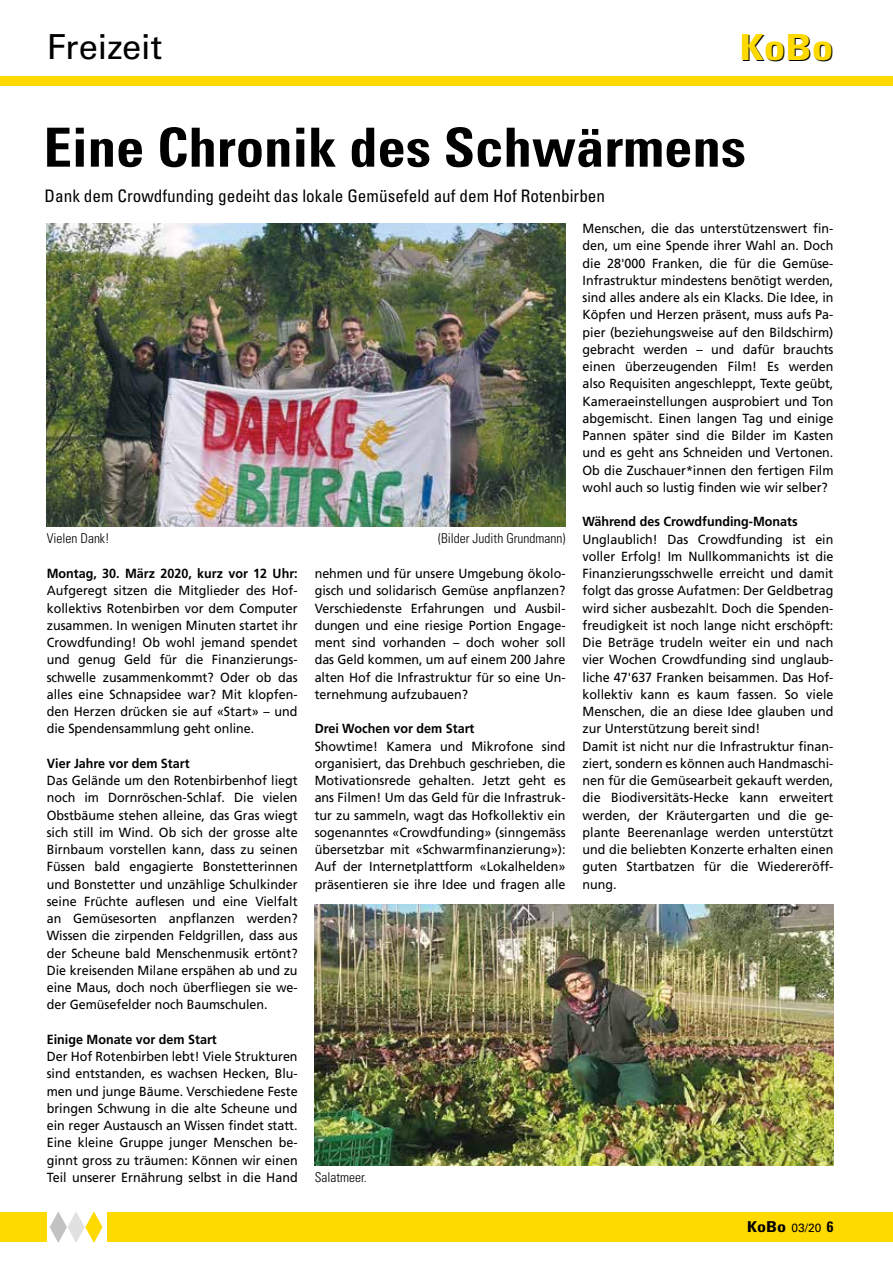
<style>
.page{position:relative;width:893px;height:1263px;background:#fff}
.page>*{position:absolute;margin:0;border:0;box-sizing:border-box;transform-origin:0 0}
.t1{font:700 condensed 54px "Univers LT Std";color:#000;scale:1.05 1}
.t2{font:700 condensed 36px "Univers LT Std";color:#ffda00;scale:1.2 1}
.t3{font:34.5px "Univers LT Std";color:#000}
.t4{font:condensed 17.25px "Univers LT Std";color:#000}
.t5{font:700 condensed 15px "Univers LT Std";color:#000;scale:1.2 1}
.t6{font:300 condensed 13.5px "Univers LT Std";color:#000}
.t7{font:13.2px/17.2px "Frutiger LT Com";color:#000;text-align:justify;scale:.95 1}
.t8{font:700 13.2px "Frutiger LT Com";color:#000;scale:.95 1}
.s1{font-weight:400;font-stretch:normal;font-size:12px}
</style>
<div class="page">
<div style="left:0;top:1212px;width:893px;height:30px;background:#ffda00"></div>
<div style="left:47px;top:1208px;width:59px;height:42px;background:#fff"></div>
<svg style="left:50px;top:1211px;width:53px;height:32px"></svg>
<div style="left:0;top:77px;width:893px;height:9px;background:#ffda00"></div>
<img style="left:315px;top:905px;width:518px;height:260px">
<img style="left:47px;top:223px;width:519px;height:303px">
<h3 class="t3" style="left:47px;top:26px;width:117px">Freizeit</h3>
<h2 class="t2" style="left:740px;top:25px;width:80px">KoBo</h2>
<h1 class="t1" style="left:44px;top:114px;width:670px">Eine Chronik des Schwärmens</h1>
<h3 class="t4" style="left:45px;top:185px;width:562px">Dank dem Crowdfunding gedeiht das lokale Gemüsefeld auf dem Hof Rotenbirben</h3>
<p class="t6" style="left:47px;top:531px;width:64px">Vielen Dank!</p>
<p class="t6" style="left:438px;top:531px;width:129px">(Bilder Judith Grundmann)</p>
<p class="t8" style="left:47px;top:566px;width:266px">Montag, 30. März 2020, kurz vor 12 Uhr:</p>
<p class="t7" style="left:47px;top:582px;width:266px">Aufgeregt sitzen die Mitglieder des Hof&shy;kollektivs Rotenbirben vor dem Computer zusammen. In wenigen Minuten startet ihr Crowdfunding! Ob wohl jemand spendet und genug Geld für die Finanzierungs&shy;schwelle zusammenkommt? Oder ob das alles eine Schnapsidee war? Mit klopfen&shy;den Herzen drücken sie auf «Start» – und die Spendensammlung geht online.</p>
<p class="t8" style="left:47px;top:755px;width:152px">Vier Jahre vor dem Start</p>
<p class="t7" style="left:47px;top:772px;width:266px">Das Gelände um den Rotenbirbenhof liegt noch im Dornröschen-Schlaf. Die vielen Obstbäume stehen alleine, das Gras wiegt sich still im Wind. Ob sich der grosse alte Birnbaum vorstellen kann, dass zu seinen Füssen bald engagierte Bonstetterinnen und Bonstetter und unzählige Schulkinder seine Früchte auflesen und eine Vielfalt an Gemüsesorten anpflanzen werden?<br>Wissen die zirpenden Feldgrillen, dass aus der Scheune bald Menschenmusik ertönt?<br>Die kreisenden Milane erspähen ab und zu eine Maus, doch noch überfliegen sie we&shy;der Gemüsefelder noch Baumschulen.</p>
<p class="t8" style="left:47px;top:1031px;width:180px">Einige Monate vor dem Start</p>
<p class="t7" style="left:47px;top:1048px;width:266px">Der Hof Rotenbirben lebt! Viele Strukturen sind entstanden, es wachsen Hecken, Blu&shy;men und junge Bäume. Verschiedene Feste bringen Schwung in die alte Scheune und ein reger Austausch an Wissen findet statt.<br>Eine kleine Gruppe junger Menschen be&shy;ginnt gross zu träumen: Können wir einen Teil unserer Ernährung selbst in die Hand</p>
<p class="t7" style="left:315px;top:565px;width:266px">nehmen und für unsere Umgebung ökolo&shy;gisch und solidarisch Gemüse anpflanzen?<br>Verschiedenste Erfahrungen und Ausbil&shy;dungen und eine riesige Portion Engage&shy;ment sind vorhanden – doch woher soll das Geld kommen, um auf einem 200 Jahre alten Hof die Infrastruktur für so eine Un&shy;ternehmung aufzubauen?</p>
<p class="t8" style="left:315px;top:721px;width:170px">Drei Wochen vor dem Start</p>
<p class="t7" style="left:315px;top:737px;width:266px">Showtime! Kamera und Mikrofone sind organisiert, das Drehbuch geschrieben, die Motivationsrede gehalten. Jetzt geht es ans Filmen! Um das Geld für die Infrastruk&shy;tur zu sammeln, wagt das Hofkollektiv ein sogenanntes «Crowdfunding» (sinngemäss übersetzbar mit «Schwarmfinanzierung»):<br>Auf der Internetplattform «Lokalhelden» präsentieren sie ihre Idee und fragen alle</p>
<p class="t6" style="left:315px;top:1169px;width:54px">Salatmeer.</p>
<p class="t7" style="left:583px;top:220px;width:266px">Menschen, die das unterstützenswert fin&shy;den, um eine Spende ihrer Wahl an. Doch die 28'000 Franken, die für die Gemüse-Infrastruktur mindestens benötigt werden, sind alles andere als ein Klacks. Die Idee, in Köpfen und Herzen präsent, muss aufs Pa&shy;pier (beziehungsweise auf den Bildschirm) gebracht werden – und dafür brauchts einen überzeugenden Film! Es werden also Requisiten angeschleppt, Texte geübt, Kameraeinstellungen ausprobiert und Ton abgemischt. Einen langen Tag und einige Pannen später sind die Bilder im Kasten und es geht ans Schneiden und Vertonen.<br>Ob die Zuschauer*innen den fertigen Film wohl auch so lustig finden wie wir selber?</p>
<p class="t8" style="left:583px;top:514px;width:228px">Während des Crowdfunding-Monats</p>
<p class="t7" style="left:583px;top:531px;width:266px;text-align:left">Unglaublich! Das Crowdfunding ist ein voller Erfolg! Im Nullkommanichts ist die Finanzierungsschwelle erreicht und damit folgt das grosse Aufatmen: Der Geldbetrag wird sicher ausbezahlt. Doch die Spenden&shy;freudigkeit ist noch lange nicht erschöpft:<br>Die Beträge trudeln weiter ein und nach vier Wochen Crowdfunding sind unglaub&shy;liche 47'637 Franken beisammen. Das Hof&shy;kollektiv kann es kaum fassen. So viele Menschen, die an diese Idee glauben und zur Unterstützung bereit sind!<br>Damit ist nicht nur die Infrastruktur finan&shy;ziert, sondern es können auch Handmaschi&shy;nen für die Gemüsearbeit gekauft werden, die Biodiversitäts-Hecke kann erweitert werden, der Kräutergarten und die ge&shy;plante Beerenanlage werden unterstützt und die beliebten Konzerte erhalten einen guten Startbatzen für die Wiedereröff&shy;nung.</p>
<p class="t5" style="left:747px;top:1218px;width:73px">KoBo <span class="s1">03/20</span> 6</p>
</div>
